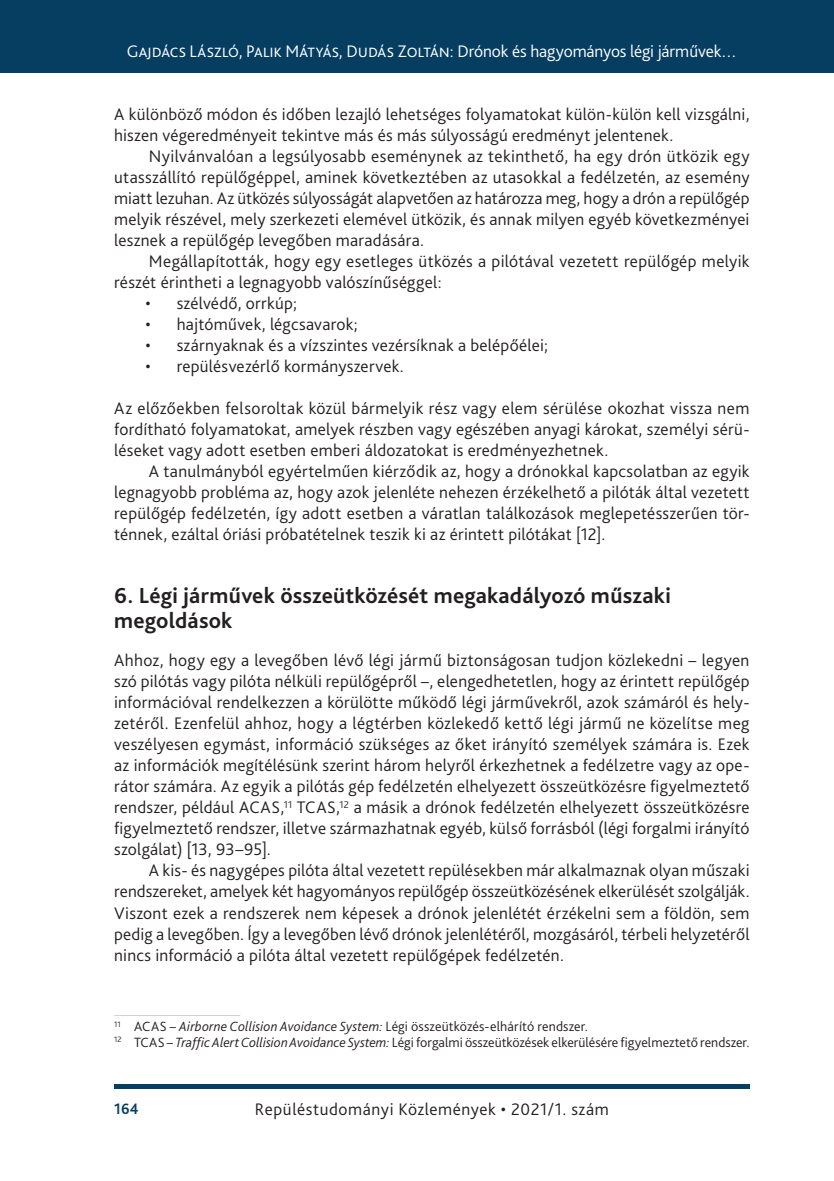
<style>
.page{position:relative;width:834px;height:1181px;background:#fff}
.page>*{position:absolute;margin:0;border:0;box-sizing:border-box;transform-origin:0 0}
._1_1__Head_bold_13{font:700 22.75px/24.5px "Bliss Pro";letter-spacing:.01em;color:#231f20}
._1__Body{font:300 17.5px/21px "Bliss Pro";letter-spacing:.015em;color:#231f20;text-align:justify}
._2__Body_1st_paragra{font:300 17.5px/21px "Bliss Pro";letter-spacing:.01em;color:#231f20;text-align:justify}
.Bullett_üres{font:300 17.5px "Bliss Pro";letter-spacing:.015em;color:#231f20}
.t1{font:300 17.5px "Bliss Pro";letter-spacing:-.005em;color:#fff}
._2__Body_1st_paragra-2{font:300 17.5px "Bliss Pro";letter-spacing:.03em;color:#231f20}
.t2{font:700 15.75px "Bliss Pro";color:#063e62;scale:.95 1}
.Footnote_text{font:300 14px "Bliss Pro";color:#231f20}
.s1{font-style:italic}
</style>
<div class="page">
<div style="left:0;top:0;width:833px;height:73px;background:#063e62"></div>
<hr style="left:833px;top:0;width:1px;height:73px;background:#063e62">
<div style="left:114px;top:1084px;width:635px;height:5px;background:#063e62"></div>
<hr style="left:114px;top:1015px;width:126px;height:1px;background:#d1d2d4">
<p class="t1" style="left:127px;top:41px;width:611px">Gajdács László, Palik Mátyás, Dudás Zoltán: Drónok és hagyományos légi járművek…</p>
<p class="_2__Body_1st_paragra" style="left:114px;top:103px;width:637px">A különböző módon és időben lezajló lehetséges folyamatokat külön-külön kell vizsgálni, hiszen végeredményeit tekintve más és más súlyosságú eredményt jelentenek.</p>
<p class="_1__Body" style="left:114px;top:145px;width:636px;text-indent:35px">Nyilvánvalóan a legsúlyosabb eseménynek az tekinthető, ha egy drón ütközik egy utasszállító repülőgéppel, aminek következtében az utasokkal a fedélzetén, az esemény miatt lezuhan. Az ütközés súlyosságát alapvetően az határozza meg, hogy a drón a repülőgép melyik részével, mely szerkezeti elemével ütközik, és annak milyen egyéb következményei lesznek a repülőgép levegőben maradására.</p>
<p class="_1__Body" style="left:114px;top:250px;width:636px;text-indent:35px">Megállapították, hogy egy esetleges ütközés a pilótával vezetett repülőgép melyik részét érintheti a legnagyobb valószínűséggel:</p>
<p class="Bullett_üres" style="left:145px;top:293px;width:153px">• szélvédő, orrkúp;</p>
<p class="Bullett_üres" style="left:145px;top:314px;width:214px">• hajtóművek, légcsavarok;</p>
<p class="Bullett_üres" style="left:145px;top:335px;width:404px">• szárnyaknak és a vízszintes vezérsíknak a belépőélei;</p>
<p class="Bullett_üres" style="left:145px;top:356px;width:260px">• repülésvezérlő kormányszervek.</p>
<p class="_2__Body_1st_paragra" style="left:114px;top:397px;width:636px">Az előzőekben felsoroltak közül bármelyik rész vagy elem sérülése okozhat vissza nem fordítható folyamatokat, amelyek részben vagy egészében anyagi károkat, személyi sérü&shy;léseket vagy adott esetben emberi áldozatokat is eredményezhetnek.</p>
<p class="_1__Body" style="left:114px;top:460px;width:637px;text-indent:35px">A tanulmányból egyértelműen kiérződik az, hogy a drónokkal kapcsolatban az egyik legnagyobb probléma az, hogy azok jelenléte nehezen érzékelhető a pilóták által vezetett repülőgép fedélzetén, így adott esetben a váratlan találkozások meglepetésszerűen tör&shy;ténnek, ezáltal óriási próbatételnek teszik ki az érintett pilótákat [12].</p>
<p class="_1_1__Head_bold_13" style="left:114px;top:583px;width:558px">6. Légi járművek összeütközését megakadályozó műszaki megoldások</p>
<p class="_2__Body_1st_paragra" style="left:114px;top:649px;width:637px">Ahhoz, hogy egy a levegőben lévő légi jármű biztonságosan tudjon közlekedni – legyen szó pilótás vagy pilóta nélküli repülőgépről –, elengedhetetlen, hogy az érintett repülőgép információval rendelkezzen a körülötte működő légi járművekről, azok számáról és hely&shy;zetéről. Ezenfelül ahhoz, hogy a légtérben közlekedő kettő légi jármű ne közelítse meg veszélyesen egymást, információ szükséges az őket irányító személyek számára is. Ezek az információk megítélésünk szerint három helyről érkezhetnek a fedélzetre vagy az ope&shy;rátor számára. Az egyik a pilótás gép fedélzetén elhelyezett összeütközésre figyelmeztető rendszer, például ACAS,<sup>11</sup> TCAS,<sup>12</sup> a másik a drónok fedélzetén elhelyezett összeütközésre figyelmeztető rendszer, illetve származhatnak egyéb, külső forrásból (légi forgalmi irányító szolgálat) [13, 93–95].</p>
<p class="_1__Body" style="left:114px;top:859px;width:637px;text-indent:35px">A kis- és nagygépes pilóta által vezetett repülésekben már alkalmaznak olyan műszaki rendszereket, amelyek két hagyományos repülőgép összeütközésének elkerülését szolgálják.<br>Viszont ezek a rendszerek nem képesek a drónok jelenlétét érzékelni sem a földön, sem pedig a levegőben. Így a levegőben lévő drónok jelenlétéről, mozgásáról, térbeli helyzetéről nincs információ a pilóta által vezetett repülőgépek fedélzetén.</p>
<p class="Footnote_text" style="left:114px;top:1018px;width:475px"><sup>11</sup> ACAS – <span class="s1">Airborne Collision Avoidance System:</span> Légi összeütközés-elhárító rendszer.</p>
<p class="Footnote_text" style="left:114px;top:1033px;width:636px"><sup>12</sup> TCAS – <span class="s1">Traffic Alert Collision Avoidance System:</span> Légi forgalmi összeütközések elkerülésére figyelmeztető rendszer.</p>
<p class="t2" style="left:114px;top:1099px;width:27px">164</p>
<p class="_2__Body_1st_paragra-2" style="left:255px;top:1098px;width:355px">Repüléstudományi Közlemények • 2021/1. szám</p>
</div>
